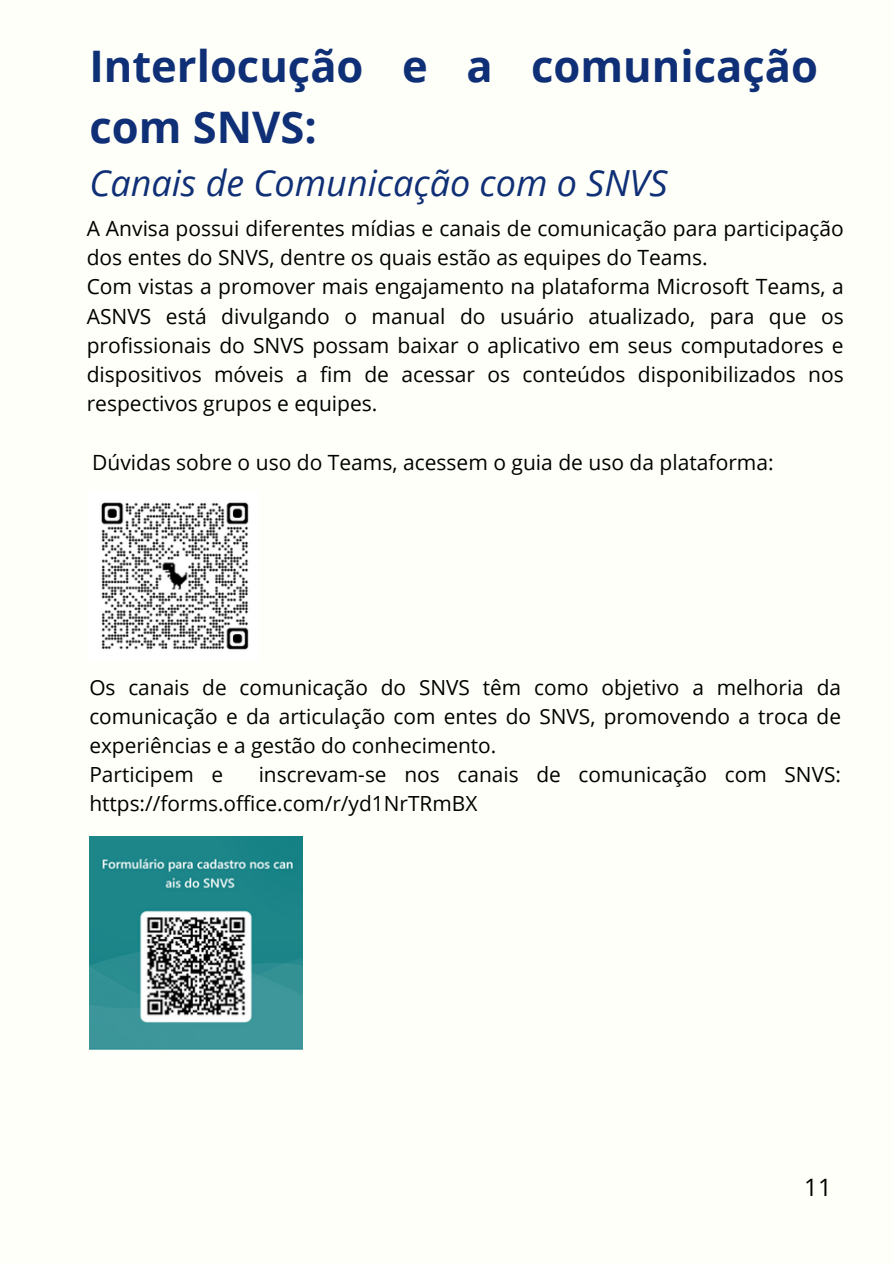
<style>
.page{position:relative;width:894px;height:1264px;background:#fff}
.page>*{position:absolute;margin:0;border:0;box-sizing:border-box;transform-origin:0 0}
.t1{font:700 43.5px/60.8px "Open Sans";color:#0f2f76}
.t2{font:italic 36px "Open Sans";color:#0f2f76}
.t3{font:24px "Open Sans";color:#000}
.t4{font:21px/29.2px "Open Sans";color:#000}
.t5{font:20.85px/29.1px "Open Sans";color:#000;text-align:justify}
</style>
<div class="page">
<div style="left:0;top:0;width:893px;height:1263px;background:#fffff9"></div>
<img style="left:101px;top:502px;width:148px;height:148px">
<img style="left:89px;top:836px;width:213px;height:213px">
<p class="t1" style="left:89px;top:35px;width:730px">Interlocução e a comunicação com SNVS:</p>
<p class="t2" style="left:89px;top:158px;width:579px">Canais de Comunicação com o SNVS</p>
<p class="t4" style="left:87px;top:213px;width:758px">A Anvisa possui diferentes mídias e canais de comunicação para participação dos entes do SNVS, dentre os quais estão as equipes do Teams.</p>
<p class="t4" style="left:87px;top:271px;width:758px;text-align:justify">Com vistas a promover mais engajamento na plataforma Microsoft Teams, a ASNVS está divulgando o manual do usuário atualizado, para que os profissionais do SNVS possam baixar o aplicativo em seus computadores e dispositivos móveis a fim de acessar os conteúdos disponibilizados nos respectivos grupos e equipes.</p>
<p class="t4" style="left:92px;top:447px;width:683px">Dúvidas sobre o uso do Teams, acessem o guia de uso da plataforma:</p>
<p class="t5" style="left:89px;top:672px;width:753px">Os canais de comunicação do SNVS têm como objetivo a melhoria da comunicação e da articulação com entes do SNVS, promovendo a troca de experiências e a gestão do conhecimento.</p>
<p class="t5" style="left:89px;top:759px;width:135px">Participem e</p>
<p class="t5" style="left:89px;top:759px;width:753px;text-indent:169px">inscrevam-se nos canais de comunicação com SNVS: https://forms.office.com/r/yd1NrTRmBX</p>
<p class="t3" style="left:804px;top:1170px;width:29px">11</p>
</div>
